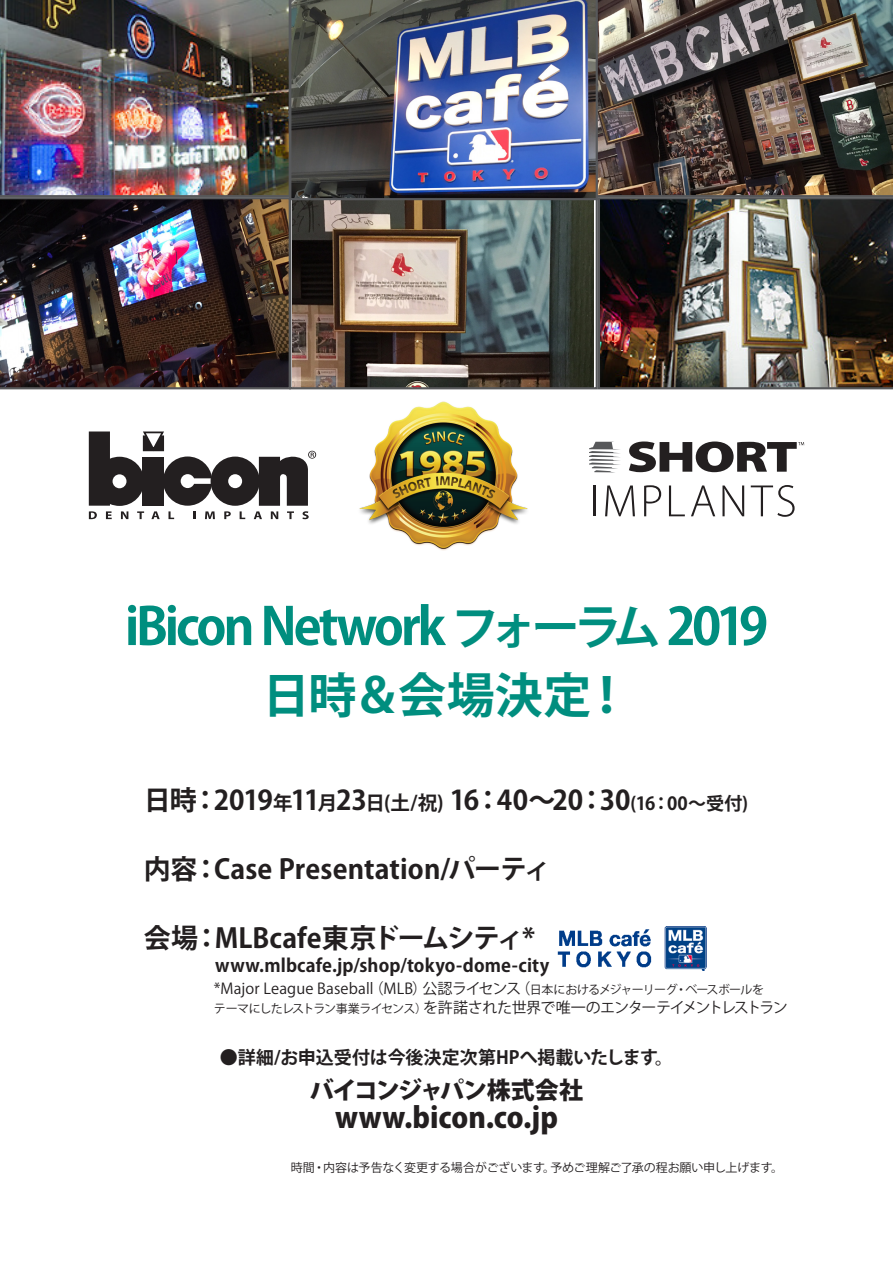
<style>
.page{position:relative;width:893px;height:1263px;background:#fff}
.page>*{position:absolute;margin:0;border:0;box-sizing:border-box;transform-origin:0 0}
.Course_Head{font:700 51px "Koz Go Pro";letter-spacing:-.06em;color:#008e7f}
.Course_Head-2{font:700 48px "Koz Go Pro";letter-spacing:.01em;color:#008e7f}
.Bullets_II{font:800 28.5px "Koz Go Pro";letter-spacing:-.005em;color:#231f20}
.Course_Head-3{font:700 27px "Koz Go Pro";color:#231f20}
.Course_Head-4{font:700 27px "Koz Go Pro";letter-spacing:-.02em;color:#231f20}
.Bullets_II-2{font:800 24px "Koz Go Pro";letter-spacing:-.055em;color:#231f20}
.Course_Head-5{font:700 18px "Koz Go Pro";letter-spacing:.005em;color:#231f20}
.Course_Head-6{font:15px "Koz Go Pro";letter-spacing:.005em;color:#231f20}
.Course_Head-7{font:15px "Koz Go Pro";letter-spacing:-.055em;color:#231f20}
.t1{font:12px "Koz Go Pro";letter-spacing:-.02em;color:#231f20}
.s1{font-size:48px}
.s2{font-size:19.5px}
.s3{font-size:18px}
.s4{font-size:12px}
</style>
<div class="page">
<svg style="left:589px;top:442px;width:31px;height:30px"></svg>
<hr style="left:594px;top:485px;width:2px;height:31px;background:#231f20">
<svg style="left:605px;top:485px;width:30px;height:31px"></svg>
<svg style="left:644px;top:485px;width:17px;height:31px"></svg>
<svg style="left:669px;top:485px;width:16px;height:31px"></svg>
<svg style="left:691px;top:485px;width:24px;height:31px"></svg>
<svg style="left:722px;top:485px;width:22px;height:31px"></svg>
<svg style="left:751px;top:485px;width:44px;height:32px"></svg>
<svg style="left:629px;top:441px;width:175px;height:31px"></svg>
<svg style="left:89px;top:431px;width:227px;height:88px"></svg>
<img style="left:359px;top:401px;width:169px;height:150px">
<img style="left:598px;top:0;width:295px;height:197px">
<img style="left:598px;top:197px;width:295px;height:192px">
<img style="left:292px;top:200px;width:302px;height:186px">
<div style="left:289px;top:197px;width:309px;height:192px;border:2px solid #57585a"></div>
<img style="left:291px;top:0;width:307px;height:200px">
<img style="left:0;top:0;width:291px;height:197px">
<img style="left:0;top:197px;width:291px;height:192px">
<img style="left:557px;top:926px;width:150px;height:45px">
<p class="Course_Head" style="left:125px;top:593px;width:645px">iBicon Network <span class="s1">フォーラム</span> 2019</p>
<p class="Course_Head-2" style="left:262px;top:664px;width:370px">日時＆会場決定！</p>
<p class="Course_Head-4" style="left:144px;top:783px;width:606px">日時：2019<span class="s2">年</span>11<span class="s2">月</span>23<span class="s2">日(土/祝)</span> 16：40～20：30<span class="s3">(16：00～受付)</span></p>
<p class="Course_Head-3" style="left:144px;top:852px;width:409px">内容：Case Presentation/パーティ</p>
<p class="Course_Head-3" style="left:144px;top:921px;width:393px">会場：MLBcafe東京ドームシティ*</p>
<p class="Course_Head-5" style="left:198px;top:954px;width:353px"><span class="s4">　</span> www.mlbcafe.jp/shop/tokyo-dome-city</p>
<p class="Course_Head-6" style="left:214px;top:978px;width:552px">*Major League Baseball（MLB）公認ライセンス（<span class="s4">日本におけるメジャーリーグ・ベースボールを</span></p>
<p class="Course_Head-7" style="left:214px;top:998px;width:575px"><span class="s4">テーマにしたレストラン事業ライセンス）</span>を許諾された世界で唯一のエンターテイメントレストラン</p>
<p class="Course_Head-5" style="left:220px;top:1046px;width:455px">●詳細/お申込受付は今後決定次第HPへ掲載いたします。</p>
<p class="Bullets_II-2" style="left:310px;top:1074px;width:275px">バイコンジャパン株式会社</p>
<p class="Bullets_II" style="left:335px;top:1099px;width:224px">www.bicon.co.jp</p>
<p class="t1" style="left:291px;top:1160px;width:494px">時間・内容は予告なく変更する場合がございます。予めご理解ご了承の程お願い申し上げます。</p>
</div>
